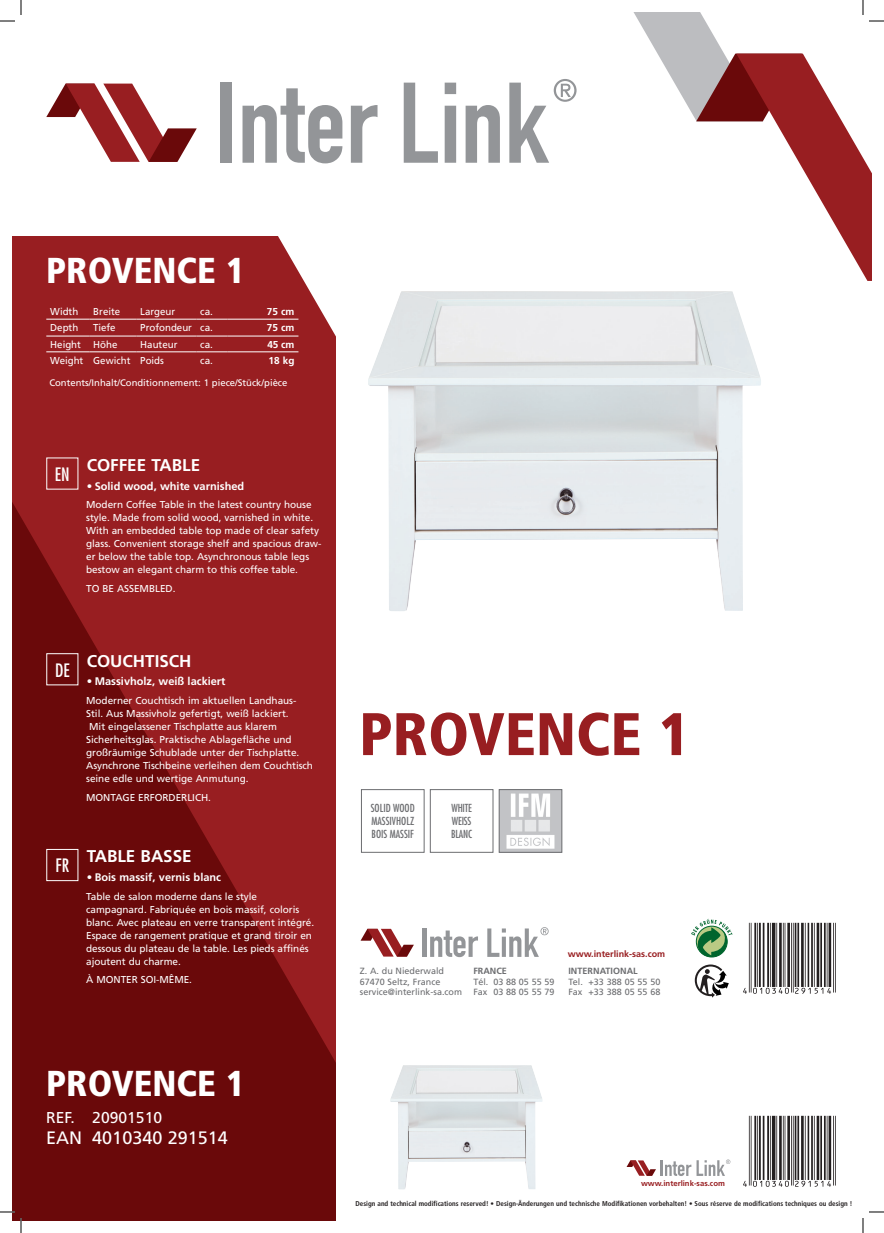
<style>
.page{position:relative;width:884px;height:1233px;background:#fff}
.page>*{position:absolute;margin:0;border:0;box-sizing:border-box;transform-origin:0 0}
.t1{font:900 condensed 60px "Frutiger";color:#981e21}
.t2{font:900 condensed 36px "Frutiger";color:#fff}
.t3{font:18px "Frutiger";color:#fff}
.t4{font:condensed 18px "Futura";color:#fff}
.t5{font:700 17px "Frutiger";color:#fff}
.t6{font:15.7px "Frutiger";color:#fff}
.t7{font:700 11px "Frutiger";color:#fff}
.t8{font:condensed 10.8px/13px "Futura";color:#6c6d70;text-align:justify}
.t9{font:10px/13px "Frutiger";letter-spacing:-.005em;color:#fff}
.t10{font:700 10px "Frutiger";color:#fff}
.t11{font:9.5px "Frutiger";color:#fff}
.t12{font:9px/10.8px "Frutiger";color:#6c6d70}
.t13{font:700 9px "Frutiger";color:#981e21}
.t14{font:700 9px "Frutiger";letter-spacing:.005em;color:#6c6d70}
.t15{font:700 7.7px "Frutiger";color:#981e21}
.t16{font:700 condensed 7px "Frutiger";color:#231f20}
</style>
<div class="page">
<svg style="left:12px;top:255px;width:324px;height:965px;background:#821416"></svg>
<svg style="left:262px;top:236px;width:74px;height:176px;fill:#981e21"></svg>
<svg style="left:46px;top:84px;width:151px;height:78px"></svg>
<div style="left:221px;top:83px;width:11px;height:80px;background:#939598"></div>
<svg style="left:242px;top:88px;width:100px;height:75px"></svg>
<svg style="left:351px;top:105px;width:26px;height:58px"></svg>
<svg style="left:404px;top:83px;width:34px;height:80px"></svg>
<svg style="left:445px;top:83px;width:11px;height:80px"></svg>
<svg style="left:466px;top:105px;width:34px;height:58px"></svg>
<svg style="left:626px;top:1159px;width:104px;height:17px"></svg>
<svg style="left:361px;top:928px;width:53px;height:28px"></svg>
<hr style="left:422px;top:928px;width:4px;height:29px;background:#939598">
<svg style="left:430px;top:930px;width:48px;height:27px"></svg>
<svg style="left:487px;top:927px;width:62px;height:30px"></svg>
<svg style="left:695px;top:964px;width:34px;height:33px"></svg>
<svg style="left:691px;top:918px;width:41px;height:39px"></svg>
<img style="left:743px;top:922px;width:93px;height:72px">
<hr style="left:46px;top:319px;width:43px;height:1px;background:#fff">
<hr style="left:89px;top:319px;width:47px;height:1px;background:#fff">
<hr style="left:136px;top:319px;width:60px;height:1px;background:#fff">
<hr style="left:196px;top:319px;width:32px;height:1px;background:#fff">
<hr style="left:228px;top:319px;width:70px;height:1px;background:#fff">
<hr style="left:46px;top:336px;width:43px;height:1px;background:#fff">
<hr style="left:89px;top:336px;width:47px;height:1px;background:#fff">
<hr style="left:136px;top:336px;width:60px;height:1px;background:#fff">
<hr style="left:196px;top:336px;width:32px;height:1px;background:#fff">
<hr style="left:228px;top:336px;width:70px;height:1px;background:#fff">
<hr style="left:46px;top:351px;width:43px;height:1px;background:#fff">
<hr style="left:89px;top:351px;width:47px;height:1px;background:#fff">
<hr style="left:136px;top:351px;width:60px;height:1px;background:#fff">
<hr style="left:196px;top:351px;width:32px;height:1px;background:#fff">
<hr style="left:228px;top:351px;width:70px;height:1px;background:#fff">
<div style="left:361px;top:789px;width:63px;height:63px;border:1px solid #6c6d70"></div>
<div style="left:430px;top:789px;width:63px;height:63px;border:1px solid #6c6d70"></div>
<img style="left:501px;top:791px;width:59px;height:59px">
<div style="left:499px;top:789px;width:63px;height:63px;border:1px solid #6c6d70"></div>
<img style="left:743px;top:1115px;width:93px;height:72px">
<div style="left:47px;top:849px;width:31px;height:32px;border:1px solid #fff"></div>
<img style="left:368px;top:291px;width:393px;height:320px">
<img style="left:390px;top:1065px;width:153px;height:124px">
<svg style="left:0;top:1211px;width:15px;height:1px"></svg>
<svg style="left:869px;top:1211px;width:15px;height:1px"></svg>
<svg style="left:0;top:0;width:22px;height:22px"></svg>
<svg style="left:20px;top:1218px;width:2px;height:15px"></svg>
<svg style="left:509px;top:0;width:375px;height:281px"></svg>
<svg style="left:862px;top:1218px;width:2px;height:15px"></svg>
<h2 class="t2" style="left:46px;top:248px;width:200px">PROVENCE 1</h2>
<p class="t9" style="left:50px;top:305px;width:30px">Width</p>
<p class="t9" style="left:93px;top:305px;width:28px">Breite</p>
<p class="t9" style="left:140px;top:305px;width:37px">Largeur</p>
<p class="t9" style="left:200px;top:305px;width:14px">ca.</p>
<p class="t10" style="left:267px;top:306px;width:29px">75 cm</p>
<p class="t9" style="left:50px;top:321px;width:30px">Depth</p>
<p class="t9" style="left:93px;top:321px;width:24px">Tiefe</p>
<p class="t9" style="left:140px;top:321px;width:74px">Profondeur ca.</p>
<p class="t10" style="left:267px;top:321px;width:29px">75 cm</p>
<p class="t9" style="left:50px;top:338px;width:69px">Height Höhe</p>
<p class="t9" style="left:140px;top:338px;width:39px">Hauteur</p>
<p class="t9" style="left:200px;top:338px;width:14px">ca.</p>
<p class="t10" style="left:268px;top:338px;width:28px">45 cm</p>
<p class="t9" style="left:50px;top:353px;width:115px">Weight Gewicht Poids</p>
<p class="t9" style="left:200px;top:353px;width:14px">ca.</p>
<p class="t10" style="left:269px;top:354px;width:27px">18 kg</p>
<p class="t11" style="left:49px;top:377px;width:240px">Contents/Inhalt/Conditionnement: 1 piece/Stück/pièce</p>
<h3 class="t4" style="left:55px;top:463px;width:16px">EN</h3>
<h3 class="t5" style="left:87px;top:455px;width:115px">COFFEE TABLE</h3>
<p class="t7" style="left:87px;top:479px;width:159px">• Solid wood, white varnished</p>
<p class="t9" style="left:86px;top:498px;width:237px">Modern Coffee Table in the latest country house style. Made from solid wood, varnished in white.<br>With an embedded table top made of clear safety glass. Convenient storage shelf and spacious draw&shy;er below the table top. Asynchronous table legs bestow an elegant charm to this coffee table.</p>
<p class="t9" style="left:86px;top:582px;width:91px">TO BE ASSEMBLED.</p>
<h3 class="t4" style="left:55px;top:658px;width:16px">DE</h3>
<h3 class="t5" style="left:87px;top:651px;width:106px">COUCHTISCH</h3>
<p class="t7" style="left:87px;top:675px;width:140px">• Massivholz, weiß lackiert</p>
<p class="t9" style="left:86px;top:694px;width:212px">Moderner Couchtisch im aktuellen Landhaus-</p>
<p class="t9" style="left:86px;top:707px;width:204px">Stil. Aus Massivholz gefertigt, weiß lackiert.</p>
<p class="t9" style="left:89px;top:720px;width:189px">Mit eingelassener Tischplatte aus klarem</p>
<p class="t9" style="left:86px;top:733px;width:207px">Sicherheitsglas. Praktische Ablagefläche und</p>
<p class="t9" style="left:86px;top:746px;width:215px">großräumige Schublade unter der Tischplatte.</p>
<p class="t9" style="left:86px;top:759px;width:228px">Asynchrone Tischbeine verleihen dem Couchtisch</p>
<p class="t9" style="left:86px;top:772px;width:164px">seine edle und wertige Anmutung.</p>
<p class="t9" style="left:86px;top:790px;width:126px">MONTAGE ERFORDERLICH.</p>
<h3 class="t4" style="left:56px;top:854px;width:15px">FR</h3>
<h3 class="t5" style="left:87px;top:846px;width:106px">TABLE BASSE</h3>
<p class="t7" style="left:87px;top:870px;width:136px">• Bois massif, vernis blanc</p>
<p class="t9" style="left:86px;top:889px;width:229px">Table de salon moderne dans le style campagnard. Fabriquée en bois massif, coloris blanc. Avec plateau en verre transparent intégré.<br>Espace de rangement pratique et grand tiroir en dessous du plateau de la table. Les pieds affinés ajoutent du charme.</p>
<p class="t9" style="left:86px;top:973px;width:107px">À MONTER SOI-MÊME.</p>
<h2 class="t2" style="left:46px;top:1062px;width:200px">PROVENCE 1</h2>
<h3 class="t6" style="left:46px;top:1108px;width:117px">REF. 20901510</h3>
<h3 class="t3" style="left:46px;top:1126px;width:183px">EAN 4010340 291514</h3>
<h1 class="t1" style="left:359px;top:698px;width:332px">PROVENCE 1</h1>
<p class="t8" style="left:371px;top:801px;width:45px">SOLID WOOD MASSIVHOLZ BOIS MASSIF</p>
<p class="t8" style="left:451px;top:801px;width:22px">WHITE WEISS BLANC</p>
<p class="t12" style="left:360px;top:965px;width:104px">Z. A. du Niederwald<br>67470 Seltz, France service@interlink-sa.com</p>
<p class="t14" style="left:473px;top:965px;width:35px">FRANCE</p>
<p class="t12" style="left:473px;top:976px;width:83px">Tél. 03 88 05 55 59<br>Fax 03 88 05 55 79</p>
<p class="t13" style="left:568px;top:949px;width:99px">www.interlink-sas.com</p>
<p class="t14" style="left:568px;top:965px;width:71px">INTERNATIONAL</p>
<p class="t12" style="left:568px;top:976px;width:94px">Tel. +33 388 05 55 50<br>Fax +33 388 05 55 68</p>
<p class="t15" style="left:641px;top:1179px;width:85px">www.interlink-sas.com</p>
<p class="t16" style="left:355px;top:1199px;width:498px">Design and technical modifications reserved! • Design-Änderungen und technische Modifikationen vorbehalten! • Sous réserve de modifications techniques ou design !</p>
</div>
